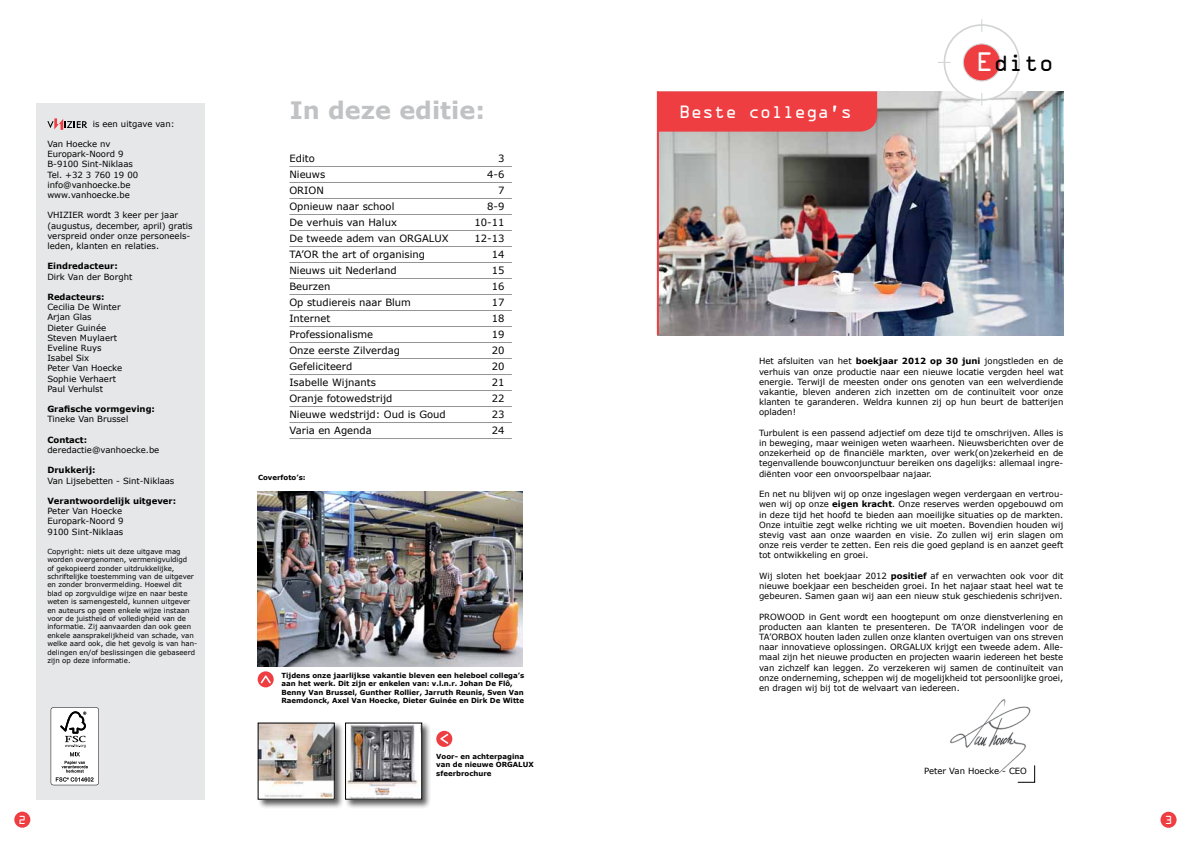
<style>
.page{position:relative;width:1191px;height:842px;background:#fff}
.page>*{position:absolute;margin:0;border:0;box-sizing:border-box;transform-origin:0 0}
.t1{font:700 24px "Verdana";color:#c0c2c4}
.t2{font:21px "OCRA Std";color:#000}
.t3{font:16px "OCRA Std";color:#fff}
.t4{font:10.5px "OCRA Std";color:#fff}
.t5{font:10px "Verdana";color:#000}
.t6{font:8.5px/10.2px "Verdana";color:#000;text-align:justify}
.t7{font:700 8.5px "Verdana";color:#000}
.t8{font:7px/8.4px "Verdana";color:#000}
.t9{font:700 7px/8.4px "Verdana";color:#000}
.s1{font-size:24px;color:#fff}
.s2{font-weight:700}
</style>
<div class="page">
<div style="left:1160px;top:812px;width:16px;height:16px;background:#ef3e42;border-radius:50%"></div>
<div style="left:14px;top:812px;width:16px;height:16px;background:#ef3e42;border-radius:50%"></div>
<svg style="left:258px;top:671px;width:16px;height:16px"></svg>
<svg style="left:261px;top:675px;width:10px;height:8px"></svg>
<svg style="left:436px;top:731px;width:16px;height:16px"></svg>
<svg style="left:440px;top:734px;width:8px;height:10px"></svg>
<img style="left:950px;top:699px;width:81px;height:74px">
<img style="left:659px;top:91px;width:404px;height:244px">
<div style="left:659px;top:91px;width:218px;height:41px;background:#ef3e42"></div>
<svg style="left:1017px;top:765px;width:18px;height:17px"></svg>
<div style="left:36px;top:103px;width:168px;height:696px;background:#e6e7e8"></div>
<div style="left:944px;top:25px;width:75px;height:75px;background:#fff;border-radius:50%"></div>
<div style="left:943px;top:24px;width:77px;height:77px;border:2px solid #d1d3d4;border-radius:50%"></div>
<div style="left:963px;top:44px;width:37px;height:37px;background:#ef3e42;border-radius:50%"></div>
<div style="left:962px;top:43px;width:39px;height:38px;border:1px solid #d1d3d4;border-radius:50%"></div>
<svg style="left:981px;top:19px;width:1px;height:13px"></svg>
<svg style="left:981px;top:93px;width:1px;height:13px"></svg>
<svg style="left:938px;top:62px;width:12px;height:1px"></svg>
<svg style="left:47px;top:118px;width:40px;height:12px"></svg>
<hr style="left:289px;top:166px;width:223px;height:1px;background:#939598">
<hr style="left:289px;top:182px;width:223px;height:1px;background:#939598">
<hr style="left:289px;top:198px;width:223px;height:1px;background:#939598">
<hr style="left:289px;top:214px;width:223px;height:1px;background:#939598">
<hr style="left:289px;top:230px;width:223px;height:1px;background:#939598">
<hr style="left:289px;top:246px;width:223px;height:1px;background:#939598">
<hr style="left:289px;top:262px;width:223px;height:1px;background:#939598">
<hr style="left:289px;top:278px;width:223px;height:1px;background:#939598">
<hr style="left:289px;top:294px;width:223px;height:1px;background:#939598">
<hr style="left:289px;top:310px;width:223px;height:1px;background:#939598">
<hr style="left:289px;top:326px;width:223px;height:1px;background:#939598">
<hr style="left:289px;top:342px;width:223px;height:1px;background:#939598">
<hr style="left:289px;top:358px;width:223px;height:1px;background:#939598">
<hr style="left:289px;top:374px;width:223px;height:1px;background:#939598">
<hr style="left:289px;top:390px;width:223px;height:1px;background:#939598">
<hr style="left:289px;top:406px;width:223px;height:1px;background:#939598">
<hr style="left:289px;top:422px;width:223px;height:1px;background:#939598">
<hr style="left:289px;top:438px;width:223px;height:1px;background:#939598">
<svg style="left:51px;top:707px;width:48px;height:78px;background:#ddd"></svg>
<hr style="left:657px;top:91px;width:2px;height:244px;background:#ef3e42">
<img style="left:258px;top:492px;width:264px;height:175px">
<div style="left:257px;top:722px;width:87px;height:87px;background:#000;opacity:.65"></div>
<img style="left:260px;top:725px;width:72px;height:72px">
<div style="left:344px;top:722px;width:87px;height:87px;background:#000;opacity:.65"></div>
<img style="left:347px;top:725px;width:73px;height:72px">
<div style="left:345px;top:723px;width:77px;height:76px;border:1px solid #000"></div>
<p class="t6" style="left:93px;top:118px;width:83px">is een uitgave van:</p>
<p class="t6" style="left:47px;top:139px;width:92px;text-align:left">Van Hoecke nv<br>Europark-Noord 9<br>B-9100 Sint-Niklaas<br>Tel. +32 3 760 19 00 info@vanhoecke.be www.vanhoecke.be</p>
<p class="t6" style="left:47px;top:210px;width:147px;text-align:left">VHIZIER wordt 3 keer per jaar (augustus, december, april) gratis verspreid onder onze personeels&shy;leden, klanten en relaties.</p>
<p class="t7" style="left:47px;top:260px;width:72px">Eindredacteur:</p>
<p class="t6" style="left:47px;top:271px;width:87px">Dirk Van der Borght</p>
<p class="t7" style="left:47px;top:291px;width:59px">Redacteurs:</p>
<p class="t6" style="left:47px;top:302px;width:76px;text-align:left">Cecilia De Winter<br>Arjan Glas<br>Dieter Guinée<br>Steven Muylaert<br>Eveline Ruys<br>Isabel Six<br>Peter Van Hoecke<br>Sophie Verhaert<br>Paul Verhulst</p>
<p class="t7" style="left:47px;top:403px;width:109px">Grafische vormgeving:</p>
<p class="t6" style="left:47px;top:414px;width:82px">Tineke Van Brussel</p>
<p class="t7" style="left:47px;top:434px;width:41px">Contact:</p>
<p class="t6" style="left:47px;top:445px;width:113px">deredactie@vanhoecke.be</p>
<p class="t7" style="left:47px;top:464px;width:50px">Drukkerij:</p>
<p class="t6" style="left:47px;top:475px;width:128px">Van Lijsebetten - Sint-Niklaas</p>
<p class="t7" style="left:47px;top:495px;width:130px">Verantwoordelijk uitgever:</p>
<p class="t6" style="left:47px;top:506px;width:78px;text-align:left">Peter Van Hoecke<br>Europark-Noord 9<br>9100 Sint-Niklaas</p>
<p class="t8" style="left:47px;top:547px;width:151px">Copyright: niets uit deze uitgave mag worden overgenomen, vermenigvuldigd<br>of gekopieerd zonder uitdrukkelijke, schriftelijke toestemming van de uitgever en zonder bronvermelding. Hoewel dit blad op zorgvuldige wijze en naar beste weten is samengesteld, kunnen uitgever en auteurs op geen enkele wijze instaan voor de juistheid of volledigheid van de informatie. Zij aanvaarden dan ook geen enkele aansprakelijkheid van schade, van welke aard ook, die het gevolg is van han&shy;delingen en/of beslissingen die gebaseerd zijn op deze informatie.</p>
<h1 class="t1" style="left:290px;top:94px;width:197px">In deze editie:</h1>
<h3 class="t3" style="left:679px;top:105px;width:174px">Beste collega’s</h3>
<h2 class="t2" style="left:976px;top:54px;width:79px"><span class="s1">E</span>dito</h2>
<p class="t5" style="left:289px;top:152px;width:27px">Edito</p>
<p class="t5" style="left:498px;top:152px;width:8px">3</p>
<p class="t5" style="left:289px;top:168px;width:37px">Nieuws</p>
<p class="t5" style="left:487px;top:168px;width:19px">4-6</p>
<p class="t5" style="left:289px;top:184px;width:36px">ORION</p>
<p class="t5" style="left:498px;top:184px;width:8px">7</p>
<p class="t5" style="left:289px;top:200px;width:106px">Opnieuw naar school</p>
<p class="t5" style="left:487px;top:200px;width:19px">8-9</p>
<p class="t5" style="left:289px;top:216px;width:109px">De verhuis van Halux</p>
<p class="t5" style="left:474px;top:216px;width:31px">10-11</p>
<p class="t5" style="left:289px;top:232px;width:161px">De tweede adem van ORGALUX</p>
<p class="t5" style="left:474px;top:232px;width:31px">12-13</p>
<p class="t5" style="left:289px;top:248px;width:137px">TA’OR the art of organising</p>
<p class="t5" style="left:492px;top:248px;width:14px">14</p>
<p class="t5" style="left:289px;top:264px;width:109px">Nieuws uit Nederland</p>
<p class="t5" style="left:492px;top:264px;width:14px">15</p>
<p class="t5" style="left:289px;top:280px;width:42px">Beurzen</p>
<p class="t5" style="left:492px;top:280px;width:14px">16</p>
<p class="t5" style="left:289px;top:296px;width:123px">Op studiereis naar Blum</p>
<p class="t5" style="left:492px;top:296px;width:14px">17</p>
<p class="t5" style="left:289px;top:312px;width:42px">Internet</p>
<p class="t5" style="left:492px;top:312px;width:14px">18</p>
<p class="t5" style="left:289px;top:328px;width:85px">Professionalisme</p>
<p class="t5" style="left:492px;top:328px;width:14px">19</p>
<p class="t5" style="left:289px;top:344px;width:112px">Onze eerste Zilverdag</p>
<p class="t5" style="left:492px;top:344px;width:14px">20</p>
<p class="t5" style="left:289px;top:360px;width:64px">Gefeliciteerd</p>
<p class="t5" style="left:492px;top:360px;width:14px">20</p>
<p class="t5" style="left:289px;top:376px;width:88px">Isabelle Wijnants</p>
<p class="t5" style="left:492px;top:376px;width:14px">21</p>
<p class="t5" style="left:289px;top:392px;width:105px">Oranje fotowedstrijd</p>
<p class="t5" style="left:492px;top:392px;width:14px">22</p>
<p class="t5" style="left:289px;top:408px;width:158px">Nieuwe wedstrijd: Oud is Goud</p>
<p class="t5" style="left:492px;top:408px;width:14px">23</p>
<p class="t5" style="left:289px;top:424px;width:84px">Varia en Agenda</p>
<p class="t5" style="left:492px;top:424px;width:14px">24</p>
<p class="t9" style="left:258px;top:473px;width:49px">Coverfoto’s:</p>
<p class="t9" style="left:281px;top:671px;width:244px">Tijdens onze jaarlijkse vakantie bleven een heleboel collega’s aan het werk. Dit zijn er enkelen van: v.l.n.r. Johan De Flô, Benny Van Brussel, Gunther Rollier, Jarruth Reunis, Sven Van Raemdonck, Axel Van Hoecke, Dieter Guinée en Dirk De Witte</p>
<p class="t9" style="left:436px;top:752px;width:99px">Voor- en achterpagina van de nieuwe ORGALUX sfeerbrochure</p>
<p class="t6" style="left:759px;top:356px;width:306px">Het afsluiten van het <span class="s2">boekjaar 2012 op 30 juni</span> jongstleden en de verhuis van onze productie naar een nieuwe locatie vergden heel wat energie. Terwijl de meesten onder ons genoten van een welverdiende vakantie, bleven anderen zich inzetten om de continuïteit voor onze klanten te garanderen. Weldra kunnen zij op hun beurt de batterijen opladen!</p>
<p class="t6" style="left:759px;top:428px;width:306px">Turbulent is een passend adjectief om deze tijd te omschrijven. Alles is in beweging, maar weinigen weten waarheen. Nieuwsberichten over de onzekerheid op de financiële markten, over werk(on)zekerheid en de tegenvallende bouwconjunctuur bereiken ons dagelijks: allemaal ingre&shy;diënten voor een onvoorspelbaar najaar.</p>
<p class="t6" style="left:759px;top:489px;width:306px">En net nu blijven wij op onze ingeslagen wegen verdergaan en vertrou&shy;wen wij op onze <span class="s2">eigen kracht</span>. Onze reserves werden opgebouwd om in deze tijd het hoofd te bieden aan moeilijke situaties op de markten.<br>Onze intuïtie zegt welke richting we uit moeten. Bovendien houden wij stevig vast aan onze waarden en visie. Zo zullen wij erin slagen om onze reis verder te zetten. Een reis die goed gepland is en aanzet geeft tot ontwikkeling en groei.</p>
<p class="t6" style="left:759px;top:570px;width:306px">Wij sloten het boekjaar 2012 <span class="s2">positief</span> af en verwachten ook voor dit nieuwe boekjaar een bescheiden groei. In het najaar staat heel wat te gebeuren. Samen gaan wij aan een nieuw stuk geschiedenis schrijven.</p>
<p class="t6" style="left:759px;top:611px;width:306px">PROWOOD in Gent wordt een hoogtepunt om onze dienstverlening en producten aan klanten te presenteren. De TA’OR indelingen voor de TA’ORBOX houten laden zullen onze klanten overtuigen van ons streven naar innovatieve oplossingen. ORGALUX krijgt een tweede adem. Alle&shy;maal zijn het nieuwe producten en projecten waarin iedereen het beste van zichzelf kan leggen. Zo verzekeren wij samen de continuïteit van onze onderneming, scheppen wij de mogelijkheid tot persoonlijke groei, en dragen wij bij tot de welvaart van iedereen.</p>
<p class="t6" style="left:924px;top:765px;width:104px">Peter Van Hoecke - CEO</p>
<p class="t4" style="left:19px;top:815px;width:9px">2</p>
<p class="t4" style="left:1164px;top:815px;width:9px">3</p>
</div>
